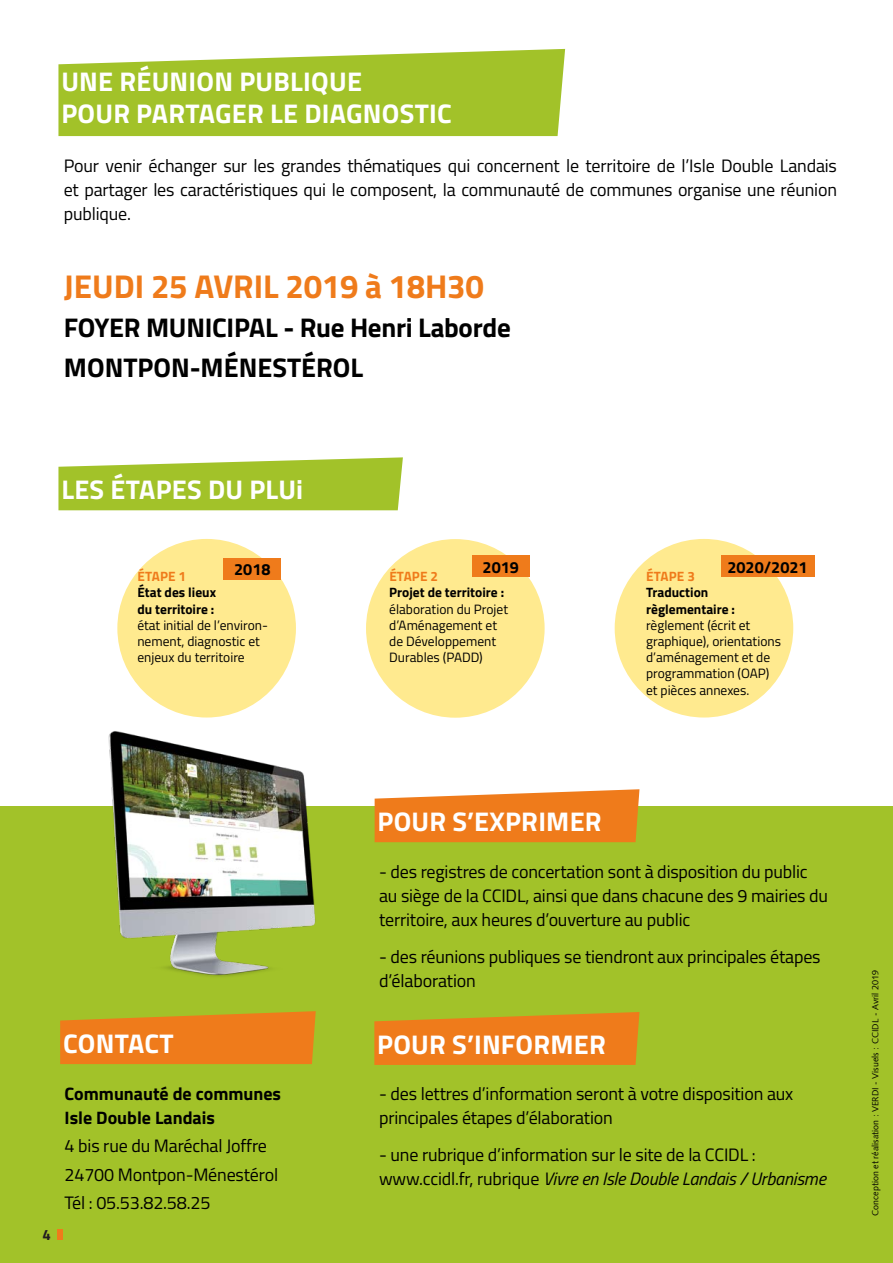
<style>
.page{position:relative;width:893px;height:1263px;background:#fff}
.page>*{position:absolute;margin:0;border:0;box-sizing:border-box;transform-origin:0 0}
.t1{font:700 33px "Titillium Web";letter-spacing:-.005em;color:#ef7b1b}
.t2{font:700 27px/32.4px "Titillium Web";letter-spacing:.01em;color:#fff}
.t3{font:700 27px/39.8px "Titillium Web";letter-spacing:-.01em;color:#000}
.t4{font:18px/24px "Titillium Web";letter-spacing:-.01em;color:#000}
.t5{font:700 18px/24px "Titillium Web";color:#000}
.t6{font:700 16.2px "Titillium Web";color:#000}
.t7{font:700 15px "Titillium Web";color:#231e20}
.t8{font:13.5px/16.2px "Titillium Web";color:#000}
.t9{font:700 13.5px/16.2px "Titillium Web";color:#000}
.t10{font:700 13.5px "Titillium Web";letter-spacing:.01em;color:#ef7b1b}
.t11{font:9px "Humanist 531 BT Roman A";color:#000}
.s1{font-style:italic}
</style>
<div class="page">
<div style="left:0;top:806px;width:893px;height:457px;background:#a2c229"></div>
<img style="left:108px;top:731px;width:208px;height:246px">
<div style="left:57px;top:1229px;width:6px;height:10px;background:#ef7b1b"></div>
<div style="left:117px;top:539px;width:179px;height:178px;background:#ffea8f;border-radius:50%"></div>
<div style="left:223px;top:558px;width:58px;height:21px;background:#ef7b1b"></div>
<svg style="left:375px;top:789px;width:264px;height:53px;background:#f08730"></svg>
<svg style="left:374px;top:1012px;width:265px;height:53px;background:#e7811c"></svg>
<svg style="left:60px;top:1011px;width:256px;height:53px;background:#e7821c"></svg>
<div style="left:366px;top:539px;width:179px;height:179px;background:#ffea8f;border-radius:50%"></div>
<div style="left:472px;top:556px;width:58px;height:21px;background:#ef7b1b"></div>
<div style="left:615px;top:539px;width:178px;height:178px;background:#ffea8f;border-radius:50%"></div>
<div style="left:721px;top:555px;width:93px;height:22px;background:#ef7b1b"></div>
<svg style="left:58px;top:49px;width:507px;height:87px;background:#aac73d"></svg>
<svg style="left:58px;top:457px;width:345px;height:53px;background:#abc83f"></svg>
<h2 class="t2" style="left:61px;top:64px;width:392px">UNE RÉUNION PUBLIQUE<br>POUR PARTAGER LE DIAGNOSTIC</h2>
<p class="t4" style="left:64px;top:153px;width:775px;text-align:justify">Pour venir échanger sur les grandes thématiques qui concernent le territoire de l’Isle Double Landais et partager les caractéristiques qui le composent, la communauté de communes organise une réunion publique.</p>
<h1 class="t1" style="left:64px;top:261px;width:421px">JEUDI 25 AVRIL 2019 à 18H30</h1>
<h2 class="t3" style="left:64px;top:307px;width:449px">FOYER MUNICIPAL - Rue Henri Laborde<br>MONTPON-MÉNESTÉROL</h2>
<h2 class="t2" style="left:61px;top:472px;width:243px">LES ÉTAPES DU PLUi</h2>
<p class="t6" style="left:234px;top:557px;width:38px">2018</p>
<p class="t10" style="left:137px;top:566px;width:50px">ÉTAPE 1</p>
<p class="t9" style="left:137px;top:584px;width:80px">État des lieux du territoire :</p>
<p class="t8" style="left:137px;top:616px;width:132px">état initial de l’environ&shy;nement, diagnostic et enjeux du territoire</p>
<p class="t6" style="left:483px;top:555px;width:38px">2019</p>
<p class="t10" style="left:389px;top:566px;width:50px">ÉTAPE 2</p>
<p class="t9" style="left:389px;top:584px;width:116px">Projet de territoire :</p>
<p class="t8" style="left:389px;top:600px;width:120px">élaboration du Projet d’Aménagement et de Développement<br>Durables (PADD)</p>
<p class="t6" style="left:727px;top:555px;width:82px">2020/2021</p>
<p class="t10" style="left:646px;top:566px;width:50px">ÉTAPE 3</p>
<p class="t9" style="left:646px;top:584px;width:90px">Traduction règlementaire :</p>
<p class="t8" style="left:646px;top:616px;width:136px">règlement (écrit et graphique), orientations d’aménagement et de programmation (OAP) et pièces annexes.</p>
<h2 class="t2" style="left:377px;top:804px;width:226px">POUR S’EXPRIMER</h2>
<p class="t4" style="left:379px;top:859px;width:451px">- des registres de concertation sont à disposition du public au siège de la CCIDL, ainsi que dans chacune des 9 mairies du territoire, aux heures d’ouverture au public</p>
<p class="t4" style="left:379px;top:943px;width:443px">- des réunions publiques se tiendront aux principales étapes d’élaboration</p>
<p class="t7" style="left:43px;top:1223px;width:10px">4</p>
<h2 class="t2" style="left:63px;top:1026px;width:112px">CONTACT</h2>
<h2 class="t2" style="left:377px;top:1026px;width:230px">POUR S’INFORMER</h2>
<p class="t5" style="left:65px;top:1081px;width:218px">Communauté de communes<br>Isle Double Landais</p>
<p class="t4" style="left:65px;top:1131px;width:215px;line-height:28.2px">4 bis rue du Maréchal Joffre<br>24700 Montpon-Ménestérol<br>Tél : 05.53.82.58.25</p>
<p class="t4" style="left:379px;top:1081px;width:416px">- des lettres d’information seront à votre disposition aux principales étapes d’élaboration</p>
<p class="t4" style="left:379px;top:1141px;width:448px">- une rubrique d’information sur le site de la CCIDL : www.ccidl.fr, rubrique <span class="s1">Vivre en Isle Double Landais / Urbanisme</span></p>
<p class="t11" style="left:870px;top:1215px;width:247px;rotate:-90deg">Conception et réalisation : VERDI - Visuels : CCIDL - Avril 2019</p>
</div>
